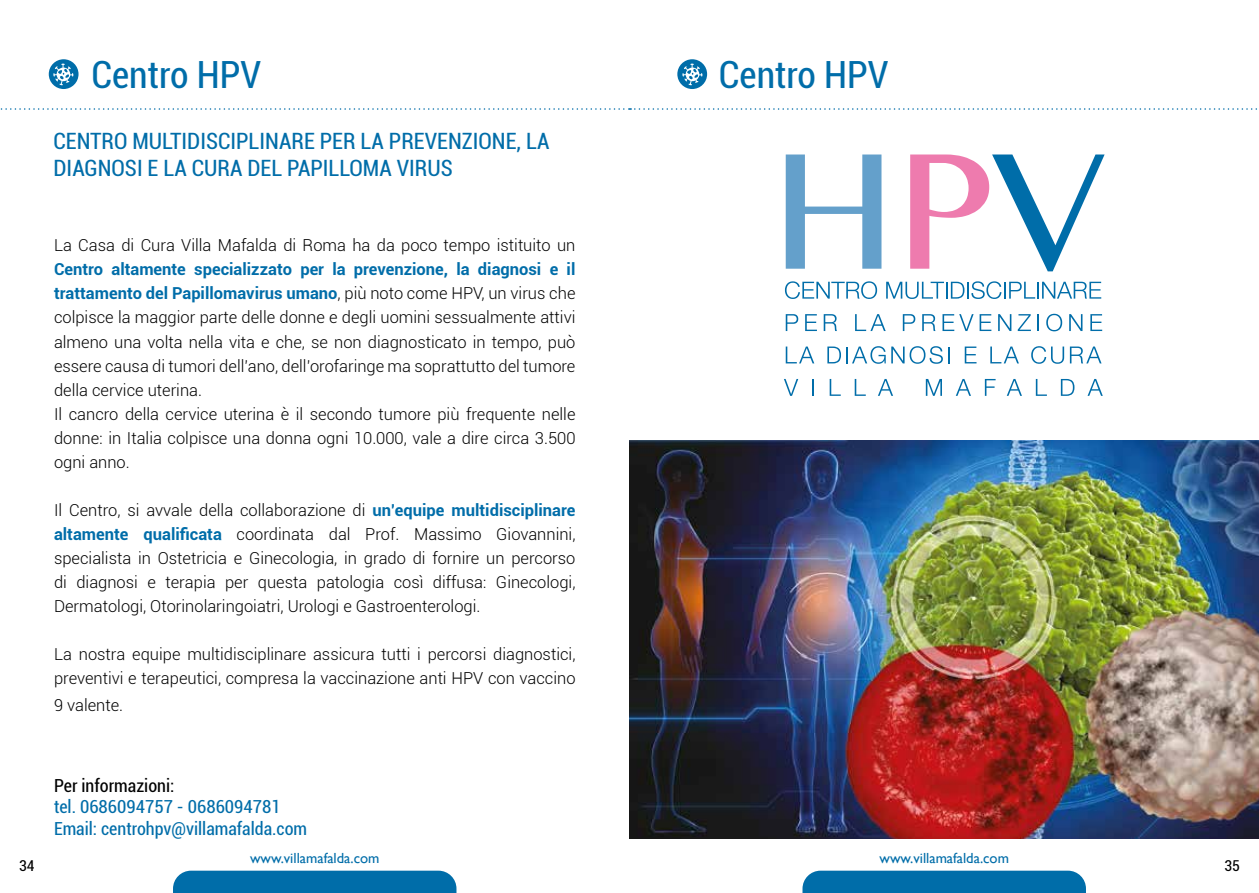
<style>
.page{position:relative;width:1259px;height:893px;background:#fff}
.page>*{position:absolute;margin:0;border:0;box-sizing:border-box;transform-origin:0 0}
.t1{font:condensed 37.5px "Roboto";color:#006da9}
.t2{font:condensed 22.5px/27px "Roboto";color:#006da9}
.t3{font:condensed 18px/21.6px "Roboto";color:#006da9}
.t4{font:condensed 18px "Roboto";color:#000}
.t5{font:300 16.5px/24px "Roboto";color:#000}
.t6{font:condensed 15px "Roboto";color:#000}
.t7{font:14.7px "Gill Sans";color:#006da9}
.s1{font-weight:700;color:#006da9}
</style>
<div class="page">
<div style="left:802px;top:871px;width:284px;height:22px;background:#006da9"></div>
<div style="left:173px;top:871px;width:283px;height:22px;background:#006da9"></div>
<svg style="left:49px;top:59px;width:30px;height:30px"></svg>
<svg style="left:677px;top:59px;width:30px;height:30px"></svg>
<svg style="left:0;top:108px;width:1257px;height:2px"></svg>
<svg style="left:785px;top:154px;width:96px;height:115px"></svg>
<svg style="left:910px;top:154px;width:194px;height:117px"></svg>
<svg style="left:785px;top:281px;width:92px;height:18px"></svg>
<svg style="left:886px;top:281px;width:215px;height:18px"></svg>
<svg style="left:785px;top:314px;width:13px;height:17px"></svg>
<svg style="left:805px;top:314px;width:12px;height:17px"></svg>
<svg style="left:823px;top:314px;width:14px;height:17px"></svg>
<svg style="left:855px;top:314px;width:30px;height:17px"></svg>
<svg style="left:903px;top:314px;width:12px;height:17px"></svg>
<svg style="left:922px;top:314px;width:13px;height:17px"></svg>
<svg style="left:942px;top:314px;width:31px;height:17px"></svg>
<svg style="left:979px;top:314px;width:12px;height:17px"></svg>
<svg style="left:998px;top:314px;width:13px;height:17px"></svg>
<svg style="left:1017px;top:314px;width:14px;height:17px"></svg>
<svg style="left:1037px;top:314px;width:2px;height:17px"></svg>
<svg style="left:1046px;top:314px;width:16px;height:17px"></svg>
<svg style="left:1069px;top:314px;width:13px;height:17px"></svg>
<svg style="left:1090px;top:314px;width:12px;height:17px"></svg>
<svg style="left:785px;top:347px;width:29px;height:16px"></svg>
<svg style="left:827px;top:346px;width:58px;height:18px"></svg>
<svg style="left:891px;top:346px;width:58px;height:18px"></svg>
<svg style="left:964px;top:347px;width:12px;height:16px"></svg>
<svg style="left:990px;top:347px;width:29px;height:16px"></svg>
<svg style="left:1031px;top:346px;width:33px;height:18px"></svg>
<svg style="left:1070px;top:347px;width:31px;height:16px"></svg>
<svg style="left:784px;top:379px;width:14px;height:17px"></svg>
<svg style="left:812px;top:379px;width:2px;height:17px"></svg>
<svg style="left:829px;top:379px;width:11px;height:17px"></svg>
<svg style="left:854px;top:379px;width:12px;height:17px"></svg>
<svg style="left:878px;top:379px;width:15px;height:17px"></svg>
<svg style="left:926px;top:379px;width:16px;height:17px"></svg>
<svg style="left:955px;top:379px;width:16px;height:17px"></svg>
<svg style="left:985px;top:379px;width:10px;height:17px"></svg>
<svg style="left:1006px;top:379px;width:16px;height:17px"></svg>
<svg style="left:1035px;top:379px;width:12px;height:17px"></svg>
<svg style="left:1061px;top:379px;width:13px;height:17px"></svg>
<svg style="left:1087px;top:379px;width:15px;height:17px"></svg>
<svg style="left:53px;top:64px;width:20px;height:21px"></svg>
<img style="left:629px;top:441px;width:630px;height:398px">
<svg style="left:682px;top:64px;width:20px;height:21px"></svg>
<h1 class="t1" style="left:91px;top:49px;width:171px">Centro HPV</h1>
<h2 class="t2" style="left:53px;top:127px;width:497px">CENTRO MULTIDISCIPLINARE PER LA PREVENZIONE, LA<br>DIAGNOSI E LA CURA DEL PAPILLOMA VIRUS</h2>
<p class="t5" style="left:54px;top:233px;width:523px">La Casa di Cura Villa Mafalda di Roma ha da poco tempo istituito un</p>
<p class="t5" style="left:54px;top:257px;width:523px"><span class="s1">Centro altamente specializzato per la prevenzione, la diagnosi e il trattamento del Papillomavirus umano</span>, più noto come HPV, un virus che colpisce la maggior parte delle donne e degli uomini sessualmente attivi almeno una volta nella vita e che, se non diagnosticato in tempo, può essere causa di tumori dell’ano, dell’orofaringe ma soprattutto del tumore della cervice uterina.<br>Il cancro della cervice uterina è il secondo tumore più frequente nelle donne: in Italia colpisce una donna ogni 10.000, vale a dire circa 3.500 ogni anno.</p>
<p class="t5" style="left:54px;top:497px;width:523px;text-align:justify">Il Centro, si avvale della collaborazione di <span class="s1">un’equipe multidisciplinare altamente qualificata</span> coordinata dal Prof. Massimo Giovannini, specialista in Ostetricia e Ginecologia, in grado di fornire un percorso di diagnosi e terapia per questa patologia così diffusa: Ginecologi, Dermatologi, Otorinolaringoiatri, Urologi e Gastroenterologi.</p>
<p class="t5" style="left:54px;top:641px;width:523px">La nostra equipe multidisciplinare assicura tutti i percorsi diagnostici, preventivi e terapeutici, compresa la vaccinazione anti HPV con vaccino</p>
<p class="t5" style="left:54px;top:692px;width:71px">9 valente.</p>
<p class="t4" style="left:54px;top:773px;width:122px">Per informazioni:</p>
<p class="t3" style="left:54px;top:795px;width:255px">tel. 0686094757 - 0686094781<br>Email: centrohpv@villamafalda.com</p>
<h1 class="t1" style="left:719px;top:49px;width:171px">Centro HPV</h1>
<p class="t7" style="left:250px;top:849px;width:131px">www.villamafalda.com</p>
<p class="t7" style="left:879px;top:849px;width:131px">www.villamafalda.com</p>
<p class="t6" style="left:19px;top:855px;width:17px">34</p>
<p class="t6" style="left:1224px;top:855px;width:17px">35</p>
</div>
